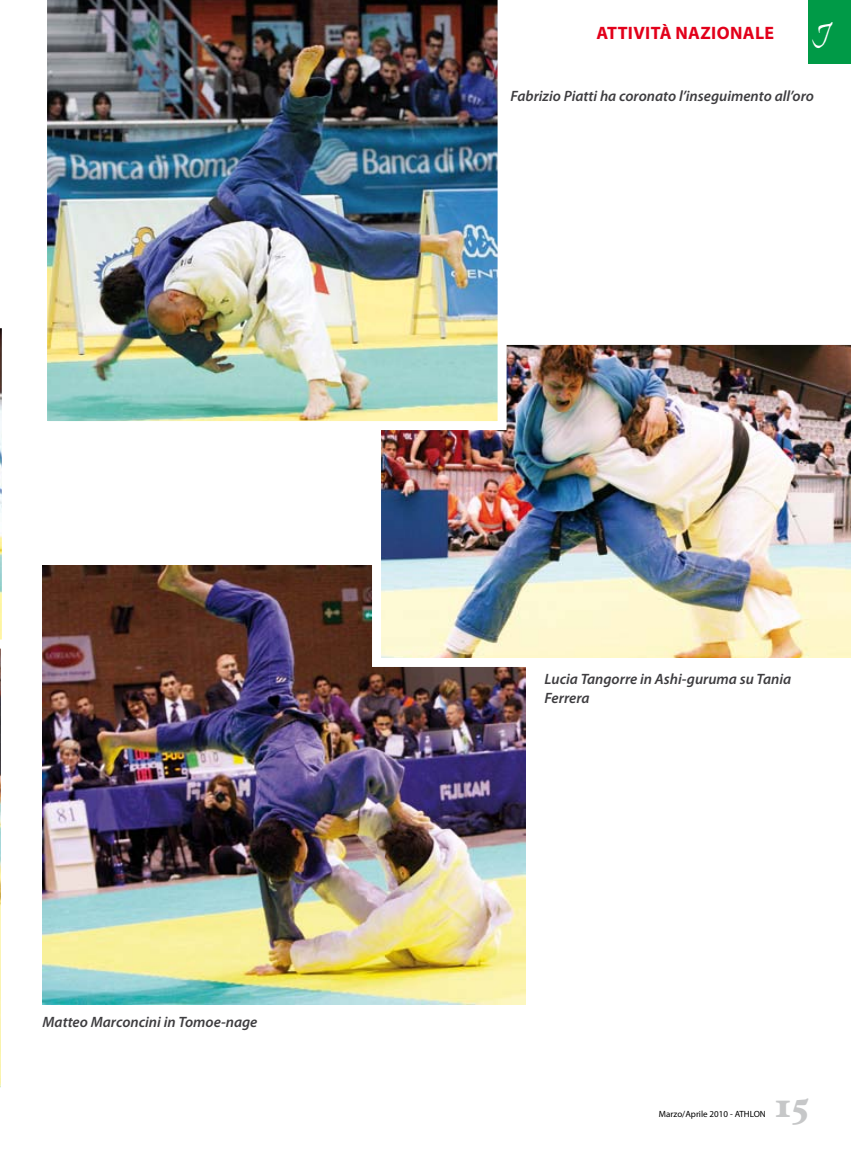
<style>
.page{position:relative;width:851px;height:1149px;background:#fff}
.page>*{position:absolute;margin:0;border:0;box-sizing:border-box;transform-origin:0 0}
.t1{font:900 36px "Hoefler Text";color:#c6c7c8}
.t2{font:700 30px "Ex Ponto Pro";color:#fff}
.t3{font:700 18px "Myriad Pro";letter-spacing:.02em;color:#e2001a}
.t4{font:italic 600 15px/18px "Myriad Pro";color:#3e3d40}
.t5{font:9px "Myriad Pro";color:#000}
</style>
<div class="page">
<div style="left:808px;top:0;width:42px;height:64px;background:#009a47"></div>
<img style="left:43px;top:565px;width:482px;height:438px">
<svg style="left:0;top:328px;width:2px;height:760px"></svg>
<img style="left:372px;top:344px;width:478px;height:322px">
<img style="left:47px;top:0;width:459px;height:430px">
<p class="t4" style="left:43px;top:1011px;width:216px">Matteo Marconcini in Tomoe-nage</p>
<p class="t3" style="left:596px;top:21px;width:179px">ATTIVITÀ NAZIONALE</p>
<h2 class="t2" style="left:815px;top:14px;width:17px">J</h2>
<p class="t4" style="left:510px;top:86px;width:305px">Fabrizio Piatti ha coronato l’inseguimento all’oro</p>
<p class="t4" style="left:544px;top:669px;width:248px">Lucia Tangorre in Ashi-guruma su Tania<br>Ferrera</p>
<p class="t5" style="left:658px;top:1108px;width:108px">Marzo/Aprile 2010 - ATHLON</p>
<h1 class="t1" style="left:774px;top:1082px;width:37px">15</h1>
</div>
